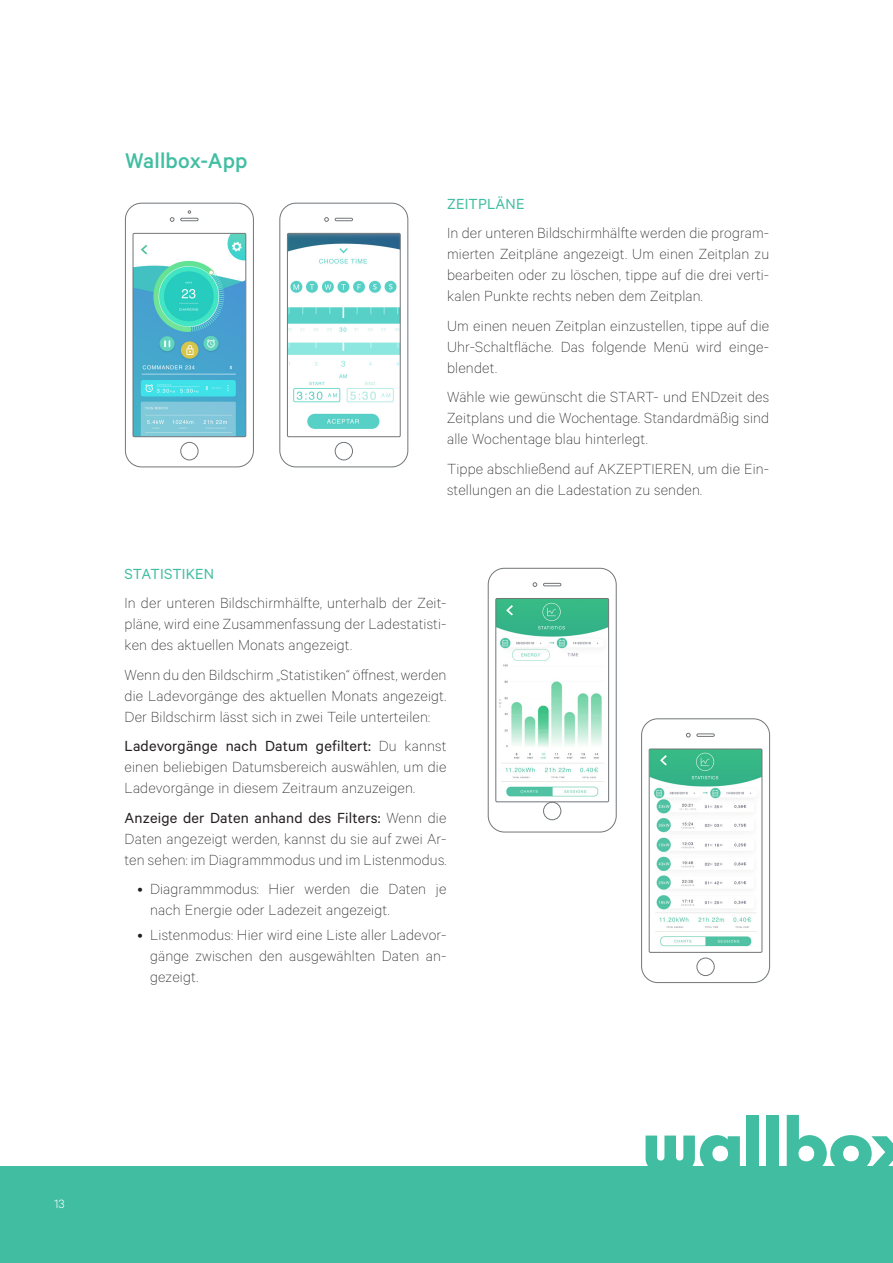
<style>
.page{position:relative;width:893px;height:1263px;background:#fff}
.page>*{position:absolute;margin:0;border:0;box-sizing:border-box;transform-origin:0 0}
.titulos{font:500 24px "Calibre";letter-spacing:.01em;color:#41bea2}
.indice{font:100 16.5px/21px "Calibre";letter-spacing:.01em;color:#231f20;text-align:justify}
.indice-2{font:16.5px "Calibre";letter-spacing:.01em;color:#41bea2}
.t1{font:300 13.5px "Calibre";color:#fff}
.s1{font-weight:400}
</style>
<div class="page">
<div style="left:0;top:1167px;width:893px;height:96px;background:#41bea2"></div>
<svg style="left:646px;top:1135px;width:94px;height:32px"></svg>
<div style="left:747px;top:1115px;width:12px;height:56px;background:#41bea2"></div>
<div style="left:767px;top:1115px;width:12px;height:56px;background:#41bea2"></div>
<svg style="left:787px;top:1115px;width:106px;height:52px"></svg>
<svg style="left:488px;top:568px;width:129px;height:264px"></svg>
<img style="left:498px;top:600px;width:109px;height:200px">
<div style="left:496px;top:598px;width:113px;height:204px;border:1px solid #727679"></div>
<div style="left:543px;top:802px;width:18px;height:18px;border:1px solid #727679;border-radius:50%"></div>
<svg style="left:641px;top:718px;width:129px;height:265px"></svg>
<img style="left:651px;top:751px;width:109px;height:199px">
<div style="left:649px;top:749px;width:113px;height:203px;border:1px solid #727679"></div>
<div style="left:697px;top:958px;width:17px;height:18px;border:1px solid #727679;border-radius:50%"></div>
<svg style="left:125px;top:203px;width:129px;height:264px"></svg>
<svg style="left:279px;top:203px;width:129px;height:264px"></svg>
<img style="left:289px;top:235px;width:109px;height:200px">
<div style="left:287px;top:233px;width:113px;height:204px;border:1px solid #727679"></div>
<div style="left:335px;top:442px;width:18px;height:18px;border:1px solid #727679;border-radius:50%"></div>
<p class="titulos" style="left:125px;top:147px;width:124px">Wallbox-App</p>
<p class="indice-2" style="left:447px;top:194px;width:79px">ZEITPLÄNE</p>
<p class="indice" style="left:447px;top:222px;width:324px">In der unteren Bildschirmhälfte werden die program&shy;mierten Zeitpläne angezeigt. Um einen Zeitplan zu bearbeiten oder zu löschen, tippe auf die drei verti&shy;kalen Punkte rechts neben dem Zeitplan.</p>
<p class="indice" style="left:447px;top:314px;width:324px">Um einen neuen Zeitplan einzustellen, tippe auf die Uhr-Schaltfläche. Das folgende Menü wird einge&shy;blendet.</p>
<p class="indice" style="left:447px;top:386px;width:324px">Wähle wie gewünscht die START- und ENDzeit des Zeitplans und die Wochentage. Standardmäßig sind alle Wochentage blau hinterlegt.</p>
<p class="indice" style="left:447px;top:457px;width:324px">Tippe abschließend auf AKZEPTIEREN, um die Ein&shy;stellungen an die Ladestation zu senden.</p>
<p class="indice-2" style="left:125px;top:564px;width:91px">STATISTIKEN</p>
<p class="indice" style="left:125px;top:592px;width:323px">In der unteren Bildschirmhälfte, unterhalb der Zeit&shy;pläne, wird eine Zusammenfassung der Ladestatisti&shy;ken des aktuellen Monats angezeigt.</p>
<p class="indice" style="left:125px;top:663px;width:323px">Wenn du den Bildschirm „Statistiken“ öffnest, werden die Ladevorgänge des aktuellen Monats angezeigt.<br>Der Bildschirm lässt sich in zwei Teile unterteilen:</p>
<p class="indice" style="left:125px;top:735px;width:323px"><span class="s1">Ladevorgänge nach Datum gefiltert:</span> Du kannst einen beliebigen Datumsbereich auswählen, um die Ladevorgänge in diesem Zeitraum anzuzeigen.</p>
<p class="indice" style="left:125px;top:806px;width:323px"><span class="s1">Anzeige der Daten anhand des Filters:</span> Wenn die Daten angezeigt werden, kannst du sie auf zwei Ar&shy;ten sehen: im Diagrammmodus und im Listenmodus.</p>
<p class="indice" style="left:150px;top:878px;width:298px;text-indent:-13px">• Diagrammmodus: Hier werden die Daten je nach Energie oder Ladezeit angezeigt.</p>
<p class="indice" style="left:150px;top:924px;width:298px;text-indent:-13px">• Listenmodus: Hier wird eine Liste aller Ladevor&shy;gänge zwischen den ausgewählten Daten an&shy;gezeigt.</p>
<p class="t1" style="left:54px;top:1195px;width:12px">13</p>
</div>
